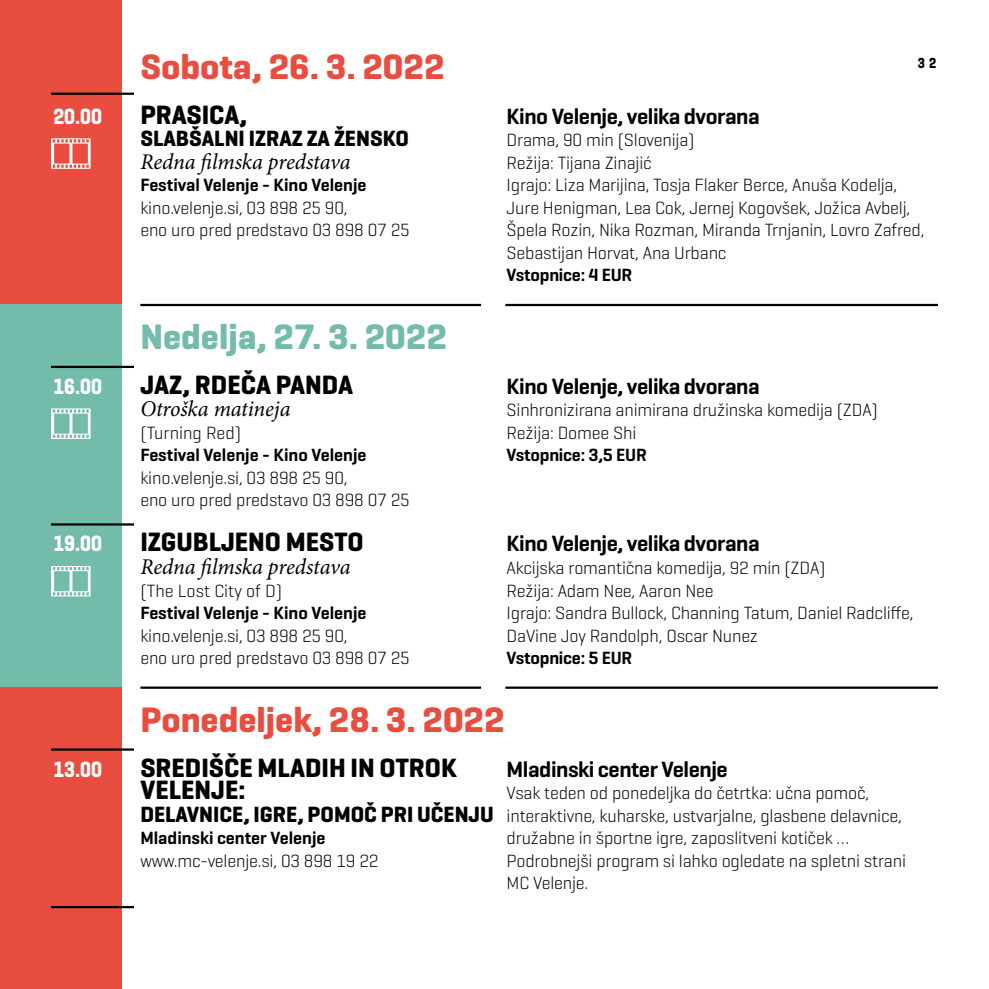
<style>
.page{position:relative;width:989px;height:989px;background:#fff}
.page>*{position:absolute;margin:0;border:0;box-sizing:border-box;transform-origin:0 0}
.t1{font:700 36px "Geogrotesque";color:#e94d40}
.t2{font:700 36px "Geogrotesque";color:#73bbab}
.t3{font:700 27px/22.5px "Geogrotesque";color:#000}
.t4{font:600 22.5px "Geogrotesque";letter-spacing:-.02em;color:#000}
.t5{font:italic 22.5px "Minion Pro";letter-spacing:-.005em;color:#000}
.t6{font:700 22.5px "Geogrotesque";color:#000}
.t7{font:700 22.5px "Geogrotesque";color:#fff;scale:.85 1}
.t8{font:300 18px/22.5px "Geogrotesque";letter-spacing:-.01em;color:#000}
.t9{font:600 18px "Geogrotesque";color:#000}
.t10{font:700 14.85px "Geogrotesque";color:#000;scale:.85 1}
</style>
<div class="page">
<div style="left:0;top:0;width:121px;height:304px;background:#e94d40"></div>
<div style="left:0;top:686px;width:121px;height:303px;background:#e94d40"></div>
<div style="left:0;top:304px;width:121px;height:382px;background:#73bbab"></div>
<hr style="left:51px;top:366px;width:83px;height:2px;background:#000">
<hr style="left:51px;top:748px;width:83px;height:2px;background:#000">
<hr style="left:51px;top:93px;width:83px;height:2px;background:#000">
<hr style="left:51px;top:523px;width:83px;height:2px;background:#000">
<hr style="left:51px;top:906px;width:83px;height:2px;background:#000">
<hr style="left:140px;top:304px;width:341px;height:2px;background:#000">
<hr style="left:505px;top:304px;width:433px;height:2px;background:#000">
<hr style="left:140px;top:686px;width:341px;height:2px;background:#000">
<hr style="left:505px;top:686px;width:433px;height:2px;background:#000">
<svg style="left:51px;top:138px;width:40px;height:31px"></svg>
<svg style="left:51px;top:566px;width:40px;height:30px"></svg>
<svg style="left:51px;top:408px;width:40px;height:31px"></svg>
<h1 class="t1" style="left:140px;top:44px;width:306px">Sobota, 26. 3. 2022</h1>
<p class="t7" style="left:53px;top:102px;width:59px">20.00</p>
<h2 class="t3" style="left:140px;top:103px;width:108px">PRASICA,</h2>
<p class="t6" style="left:140px;top:125px;width:270px">SLABŠALNI IZRAZ ZA ŽENSKO</p>
<p class="t5" style="left:140px;top:148px;width:212px">Redna filmska predstava</p>
<p class="t9" style="left:140px;top:174px;width:228px">Festival Velenje - Kino Velenje</p>
<p class="t8" style="left:140px;top:196px;width:271px">kino.velenje.si, 03 898 25 90,<br>eno uro pred predstavo 03 898 07 25</p>
<h1 class="t2" style="left:140px;top:314px;width:308px">Nedelja, 27. 3. 2022</h1>
<p class="t7" style="left:53px;top:372px;width:59px">16.00</p>
<h2 class="t3" style="left:140px;top:373px;width:214px">JAZ, RDEČA PANDA</h2>
<p class="t5" style="left:140px;top:396px;width:152px">Otroška matineja</p>
<p class="t8" style="left:140px;top:421px;width:102px">(Turning Red)</p>
<p class="t9" style="left:140px;top:444px;width:228px">Festival Velenje - Kino Velenje</p>
<p class="t8" style="left:140px;top:466px;width:271px">kino.velenje.si, 03 898 25 90,<br>eno uro pred predstavo 03 898 07 25</p>
<p class="t7" style="left:53px;top:530px;width:59px">19.00</p>
<h2 class="t3" style="left:140px;top:531px;width:225px">IZGUBLJENO MESTO</h2>
<p class="t5" style="left:140px;top:553px;width:212px">Redna filmska predstava</p>
<p class="t8" style="left:140px;top:578px;width:143px">(The Lost City of D)</p>
<p class="t9" style="left:140px;top:601px;width:228px">Festival Velenje - Kino Velenje</p>
<p class="t8" style="left:140px;top:623px;width:271px">kino.velenje.si, 03 898 25 90,<br>eno uro pred predstavo 03 898 07 25</p>
<p class="t10" style="left:917px;top:53px;width:23px">3 2</p>
<p class="t4" style="left:506px;top:102px;width:255px">Kino Velenje, velika dvorana</p>
<p class="t8" style="left:506px;top:128px;width:419px">Drama, 90 min (Slovenija)<br>Režija: Tijana Zinajić<br>Igrajo: Liza Marijina, Tosja Flaker Berce, Anuša Kodelja, Jure Henigman, Lea Cok, Jernej Kogovšek, Jožica Avbelj, Špela Rozin, Nika Rozman, Miranda Trnjanin, Lovro Zafred, Sebastijan Horvat, Ana Urbanc</p>
<p class="t9" style="left:506px;top:264px;width:127px">Vstopnice: 4 EUR</p>
<p class="t4" style="left:506px;top:372px;width:255px">Kino Velenje, velika dvorana</p>
<p class="t8" style="left:506px;top:398px;width:373px">Sinhronizirana animirana družinska komedija (ZDA)<br>Režija: Domee Shi</p>
<p class="t9" style="left:506px;top:444px;width:142px">Vstopnice: 3,5 EUR</p>
<p class="t4" style="left:506px;top:530px;width:255px">Kino Velenje, velika dvorana</p>
<p class="t8" style="left:506px;top:556px;width:408px">Akcijska romantična komedija, 92 min (ZDA)<br>Režija: Adam Nee, Aaron Nee<br>Igrajo: Sandra Bullock, Channing Tatum, Daniel Radcliffe, DaVine Joy Randolph, Oscar Nunez</p>
<p class="t9" style="left:506px;top:646px;width:127px">Vstopnice: 5 EUR</p>
<h1 class="t1" style="left:140px;top:697px;width:366px">Ponedeljek, 28. 3. 2022</h1>
<p class="t7" style="left:53px;top:755px;width:59px">13.00</p>
<h2 class="t3" style="left:140px;top:756px;width:318px">SREDIŠČE MLADIH IN OTROK<br>VELENJE:</h2>
<p class="t6" style="left:140px;top:800px;width:355px">DELAVNICE, IGRE, POMOČ PRI UČENJU</p>
<p class="t9" style="left:140px;top:826px;width:187px">Mladinski center Velenje</p>
<p class="t8" style="left:140px;top:848px;width:239px">www.mc-velenje.si, 03 898 19 22</p>
<p class="t4" style="left:506px;top:755px;width:223px">Mladinski center Velenje</p>
<p class="t8" style="left:506px;top:781px;width:401px">Vsak teden od ponedeljka do četrtka: učna pomoč, interaktivne, kuharske, ustvarjalne, glasbene delavnice, družabne in športne igre, zaposlitveni kotiček … Podrobnejši program si lahko ogledate na spletni strani MC Velenje.</p>
</div>
